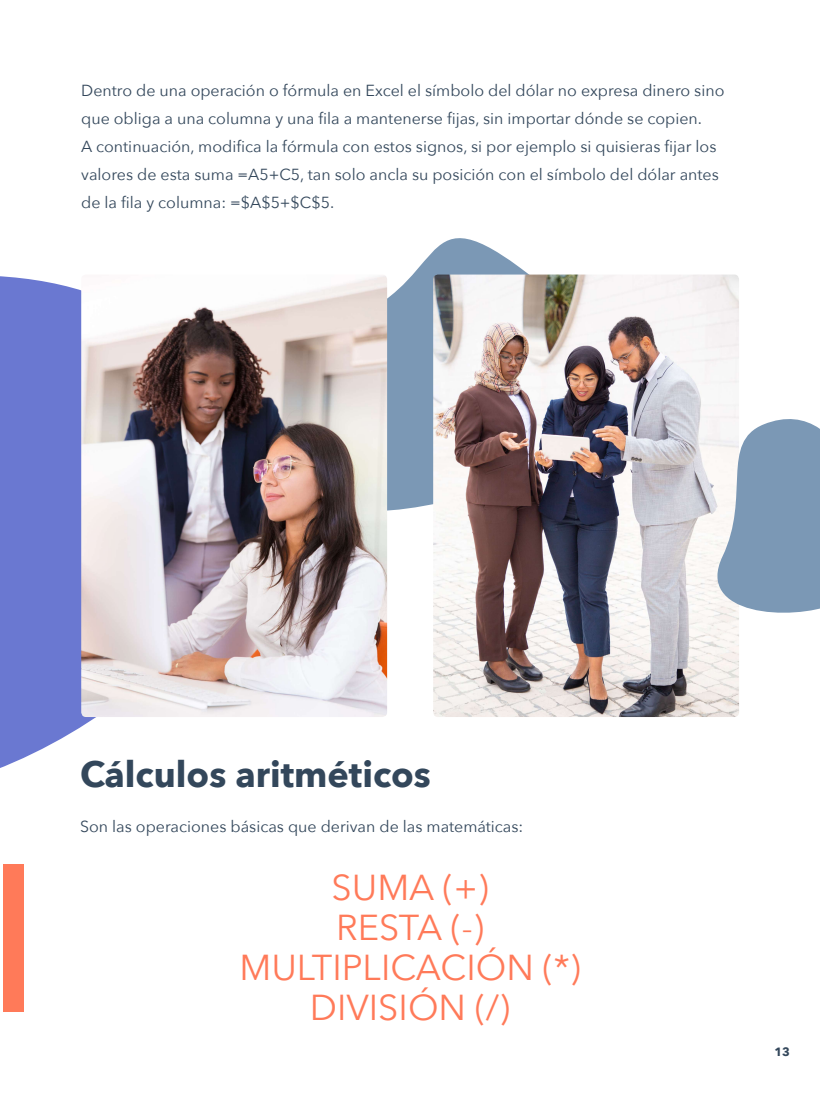
<style>
.page{position:relative;width:820px;height:1093px;background:#fff}
.page>*{position:absolute;margin:0;border:0;box-sizing:border-box;transform-origin:0 0}
.t1{font:36px/40px "Avenir Next";color:#ff7a59;text-align:center}
.t2{font:700 36px "Avenir Next";color:#33475b}
.t3{font:16px/28px "Avenir Next";color:#33475b}
.t4{font:700 12px "Avenir Next";color:#33475b}
</style>
<div class="page">
<svg style="left:0;top:276px;width:96px;height:604px;fill:#6a78d1"></svg>
<svg style="left:387px;top:238px;width:200px;height:273px;fill:#7b98b5"></svg>
<img style="left:81px;top:275px;width:306px;height:442px">
<img style="left:433px;top:275px;width:305px;height:442px">
<svg style="left:694px;top:406px;width:125px;height:216px"></svg>
<div style="left:4px;top:864px;width:20px;height:148px;background:#ff7a59"></div>
<p class="t3" style="left:81px;top:76px;width:644px">Dentro de una operación o fórmula en Excel el símbolo del dólar no expresa dinero sino que obliga a una columna y una fila a mantenerse fijas, sin importar dónde se copien.<br>A continuación, modifica la fórmula con estos signos, si por ejemplo si quisieras fijar los valores de esta suma =A5+C5, tan solo ancla su posición con el símbolo del dólar antes de la fila y columna: =$A$5+$C$5.</p>
<h1 class="t2" style="left:80px;top:743px;width:352px">Cálculos aritméticos</h1>
<p class="t3" style="left:80px;top:811px;width:444px">Son las operaciones básicas que derivan de las matemáticas:</p>
<h1 class="t1" style="left:239px;top:866px;width:342px">SUMA (+)<br>RESTA (-)<br>MULTIPLICACIÓN (*)<br>DIVISIÓN (/)</h1>
<p class="t4" style="left:774px;top:1042px;width:17px">13</p>
</div>
